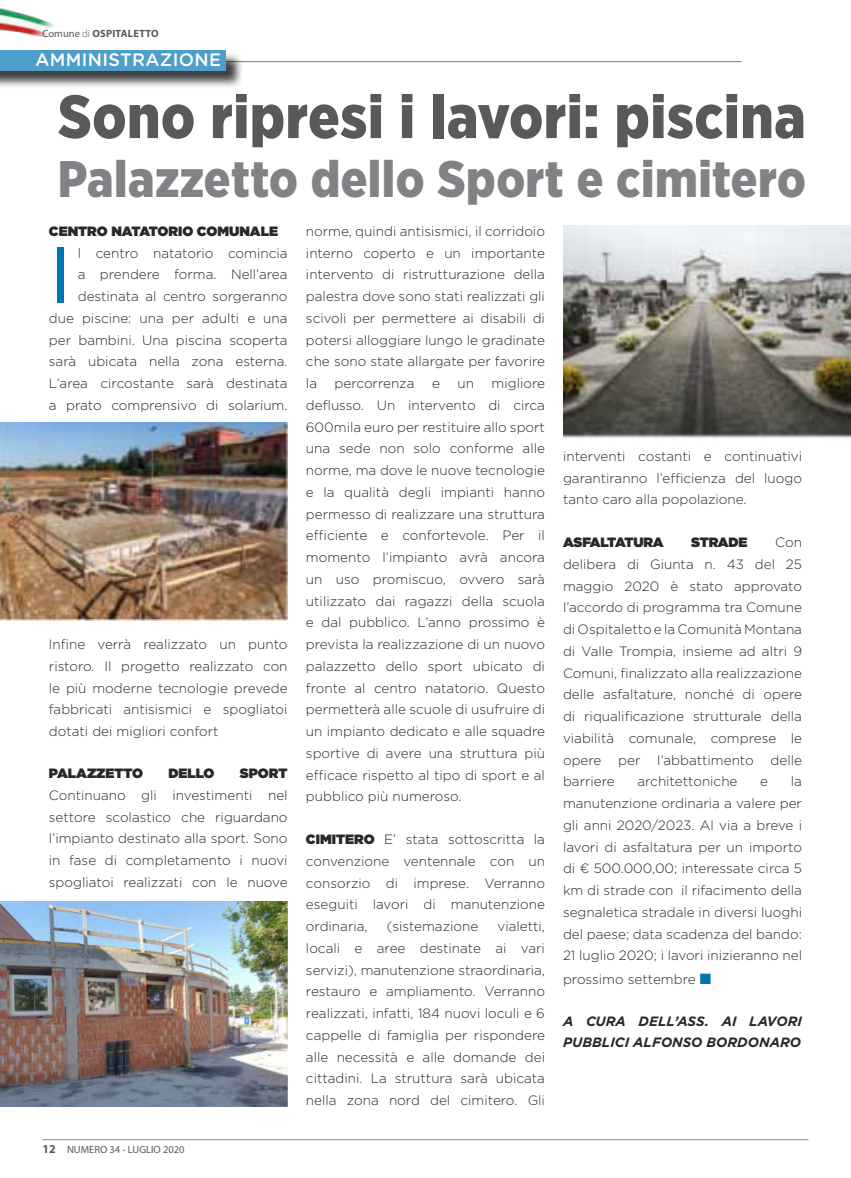
<style>
.page{position:relative;width:851px;height:1178px;background:#fff}
.page>*{position:absolute;margin:0;border:0;box-sizing:border-box;transform-origin:0 0}
.t1{font:79.8px "Gotham";color:#0074b0}
.t2{font:900 61.05px "Gotham Narrow";letter-spacing:.01em;color:#58595b}
.t3{font:900 51.3px "Gotham Narrow";letter-spacing:.01em;color:#808285}
.t4{font:500 18px "Gotham Rounded";letter-spacing:.02em;color:#fff}
.t5{font:300 13.5px/21.8px "Gotham";color:#292829;text-align:justify}
.t6{font:900 13.5px "Gotham";letter-spacing:-.02em;color:#292829}
.t7{font:italic 700 13.5px/21px "Gotham";color:#292829;text-align:right}
.t8{font:10.5px "Myriad Pro";color:#58595b}
.t9{font:700 10.5px "Myriad Pro";letter-spacing:.02em;color:#58595b}
.s1{font-weight:400}
.s2{font-weight:300}
.s3{font-weight:900}
.s4{color:#0074b0}
.s5{font-weight:700;font-size:12px}
</style>
<div class="page">
<img style="left:0;top:8px;width:54px;height:30px">
<hr style="left:43px;top:1139px;width:765px;height:1px;background:#8a8c8e">
<img style="left:563px;top:225px;width:287px;height:216px">
<img style="left:0;top:901px;width:288px;height:206px">
<img style="left:0;top:422px;width:288px;height:199px">
<hr style="left:225px;top:61px;width:516px;height:1px;background:#8a8c8e">
<div style="left:0;top:52px;width:244px;height:38px;background:#000;opacity:.75"></div>
<div style="left:0;top:50px;width:225px;height:21px;background:#4d9ec8"></div>
<p class="t9" style="left:43px;top:27px;width:117px"><span class="s1">Comune</span> <span class="s2">di</span> OSPITALETTO</p>
<h3 class="t4" style="left:36px;top:47px;width:187px">AMMINISTRAZIONE</h3>
<h2 class="t2" style="left:58px;top:76px;width:748px">Sono ripresi i lavori: piscina</h2>
<h3 class="t3" style="left:58px;top:145px;width:749px">Palazzetto dello Sport e cimitero</h3>
<p class="t6" style="left:49px;top:221px;width:21px">CENTRO</p>
<p class="t6" style="left:111px;top:221px;width:11px">NATATORIO</p>
<p class="t6" style="left:197px;top:221px;width:21px">COMUNALE</p>
<h1 class="t1" style="left:49px;top:223px;width:25px">I</h1>
<p class="t5" style="left:306px;top:220px;width:240px">norme, quindi antisismici, il corridoio interno coperto e un importante intervento di ristrutturazione della palestra dove sono stati realizzati gli scivoli per permettere ai disabili di potersi alloggiare lungo le gradinate che sono state allargate per favorire la</p>
<p class="t5" style="left:49px;top:242px;width:240px;text-align:right">l centro natatorio comincia<br>a prendere forma. Nell’area destinata al centro sorgeranno<br>due piscine: una per adulti e una per bambini. Una piscina scoperta sarà ubicata nella zona esterna.<br>L’area circostante sarà destinata a prato comprensivo di solarium.</p>
<p class="t5" style="left:306px;top:372px;width:240px;text-indent:185px">migliore deflusso. Un intervento di circa 600mila euro per restituire allo sport una sede non solo conforme alle norme, ma dove le nuove tecnologie e la qualità degli impianti hanno permesso di realizzare una struttura efficiente e confortevole. Per il momento l’impianto avrà ancora un uso promiscuo, ovvero sarà utilizzato dai ragazzi della scuola e dal pubblico. L’anno prossimo è prevista la realizzazione di un nuovo palazzetto dello sport ubicato di fronte al centro natatorio. Questo permetterà alle scuole di usufruire di un impianto dedicato e alle squadre sportive di avere una struttura più efficace rispetto al tipo di sport e al pubblico più numeroso.</p>
<p class="t5" style="left:306px;top:828px;width:240px"><span class="s3">CIMITERO</span> E’ stata sottoscritta la convenzione ventennale con un consorzio di imprese. Verranno eseguiti lavori di manutenzione ordinaria,</p>
<p class="t5" style="left:334px;top:372px;width:81px">percorrenza</p>
<p class="t5" style="left:432px;top:372px;width:9px">e</p>
<p class="t5" style="left:457px;top:372px;width:18px">un</p>
<p class="t5" style="left:563px;top:445px;width:240px">interventi costanti e continuativi garantiranno l’efficienza del luogo tanto caro alla popolazione.</p>
<p class="t6" style="left:563px;top:533px;width:102px">ASFALTATURA</p>
<p class="t6" style="left:691px;top:533px;width:58px">STRADE</p>
<p class="t5" style="left:563px;top:531px;width:240px;text-indent:212px">Con delibera di Giunta n. 43 del 25 maggio 2020 è stato approvato l’accordo di programma tra Comune di Ospitaletto e la Comunità Montana di Valle Trompia, insieme ad altri 9<br>Comuni, finalizzato alla realizzazione delle asfaltature, nonché di opere di riqualificazione strutturale della viabilità comunale, comprese le opere per l’abbattimento delle barriere</p>
<p class="t5" style="left:49px;top:633px;width:240px">Infine verrà realizzato un punto ristoro. Il progetto realizzato con le più moderne tecnologie prevede fabbricati antisismici e spogliatoi dotati dei migliori confort</p>
<p class="t6" style="left:49px;top:764px;width:19px">PALAZZETTO</p>
<p class="t6" style="left:168px;top:764px;width:11px">DELLO</p>
<p class="t6" style="left:240px;top:764px;width:20px">SPORT</p>
<p class="t5" style="left:49px;top:784px;width:240px">Continuano gli investimenti nel settore scolastico che riguardano l’impianto destinato alla sport. Sono in fase di completamento i nuovi spogliatoi realizzati con le nuove</p>
<p class="t5" style="left:563px;top:770px;width:240px;text-indent:228px">la manutenzione ordinaria a valere per gli anni 2020/2023. Al via a breve i lavori di asfaltatura per un importo di € 500.000,00; interessate circa 5 km di strade con il rifacimento della segnaletica stradale in diversi luoghi del paese; data scadenza del bando:<br>21 luglio 2020; i lavori inizieranno nel</p>
<p class="t5" style="left:563px;top:968px;width:150px">prossimo settembre <span class="s4">■</span></p>
<p class="t7" style="left:563px;top:1011px;width:168px">A CURA DELL’ASS. AI</p>
<p class="t5" style="left:637px;top:770px;width:101px">architettoniche</p>
<p class="t5" style="left:760px;top:770px;width:9px">e</p>
<p class="t5" style="left:306px;top:915px;width:240px;text-indent:191px">vialetti, locali e aree destinate ai vari servizi), manutenzione straordinaria, restauro e ampliamento. Verranno realizzati, infatti, 184 nuovi loculi e 6 cappelle di famiglia per rispondere alle necessità e alle domande dei cittadini. La struttura sarà ubicata nella zona nord del cimitero. Gli</p>
<p class="t5" style="left:386px;top:915px;width:93px">(sistemazione</p>
<p class="t7" style="left:563px;top:1011px;width:240px">LAVORI<br>PUBBLICI ALFONSO BORDONARO</p>
<p class="t8" style="left:43px;top:1143px;width:143px"><span class="s5">12</span> NUMERO 34 - LUGLIO 2020</p>
</div>
